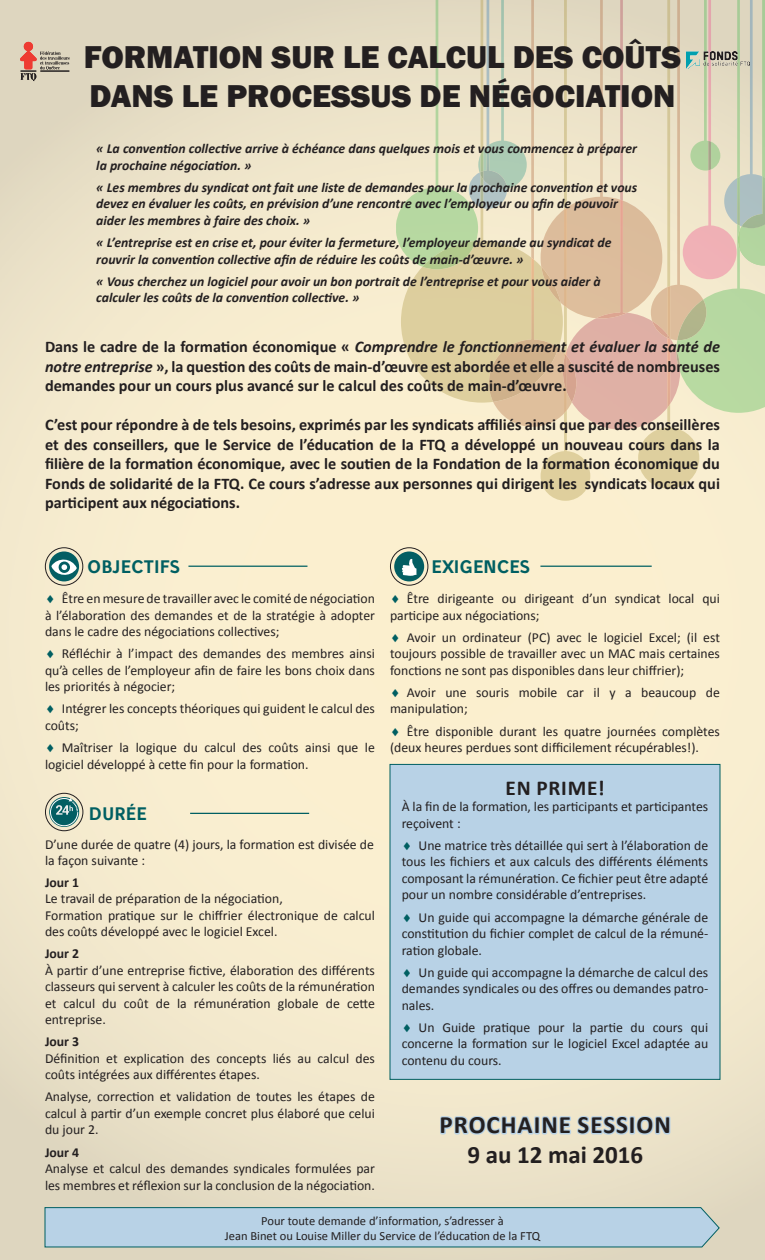
<style>
.page{position:relative;width:765px;height:1260px;background:#fff}
.page>*{position:absolute;margin:0;border:0;box-sizing:border-box;transform-origin:0 0}
.t1{font:800 32.5px "Franklin Gothic";color:#231f20}
.t2{font:700 25px "Calibri";letter-spacing:.04em;color:#231f20}
.t3{font:700 25px "Calibri";color:#231f20}
.t4{font:700 21.25px "Calibri";letter-spacing:.04em;color:#231f20}
.t5{font:600 17.5px "Stilu";color:#005f62}
.t6{font:700 16.25px/19.5px "Calibri";color:#231f20;text-align:justify}
.t7{font:13.75px/16.5px "Calibri";color:#231f20}
.t8{font:italic 700 13.75px/16.5px "Calibri";color:#231f20}
.t9{font:700 13.75px "Calibri";color:#231f20}
.t10{font:12.5px "Calibri";color:#231f20}
.s1{font-style:italic}
.s2{color:#005f62}
</style>
<div class="page">
<img style="left:0;top:607px;width:534px;height:653px">
<img style="left:0;top:0;width:536px;height:607px">
<svg style="left:396px;top:0;width:369px;height:501px"></svg>
<hr style="left:540px;top:566px;width:112px;height:1px;background:#005f62">
<div style="left:390px;top:547px;width:38px;height:39px;border:1px solid #231f20;border-radius:50%"></div>
<div style="left:394px;top:551px;width:30px;height:30px;background:#035e63;border-radius:50%"></div>
<svg style="left:402px;top:558px;width:14px;height:18px"></svg>
<hr style="left:188px;top:566px;width:119px;height:1px;background:#005f62">
<div style="left:45px;top:547px;width:38px;height:39px;border:1px solid #231f20;border-radius:50%"></div>
<svg style="left:49px;top:551px;width:30px;height:30px"></svg>
<svg style="left:51px;top:557px;width:26px;height:21px"></svg>
<hr style="left:190px;top:813px;width:119px;height:1px;background:#005f62">
<div style="left:45px;top:793px;width:38px;height:38px;border:1px solid #231f20;border-radius:50%"></div>
<svg style="left:49px;top:797px;width:30px;height:30px"></svg>
<svg style="left:50px;top:798px;width:29px;height:29px"></svg>
<div style="left:390px;top:764px;width:330px;height:315px;background:#b8d2e6"></div>
<div style="left:390px;top:764px;width:330px;height:316px;border:1px solid #005f62"></div>
<svg style="left:438px;top:1103px;width:234px;height:38px"></svg>
<div style="left:24px;top:42px;width:9px;height:9px;background:#ee3b32;border-radius:50%"></div>
<div style="left:24px;top:42px;width:9px;height:9px;border:1px solid #ee3b32;border-radius:50%"></div>
<svg style="left:20px;top:51px;width:49px;height:30px"></svg>
<img style="left:687px;top:51px;width:63px;height:17px">
<svg style="left:44px;top:1207px;width:676px;height:41px"></svg>
<p class="t1" style="left:84px;top:36px;width:599px">FORMATION SUR LE CALCUL DES COÛTS</p>
<p class="t1" style="left:90px;top:75px;width:587px">DANS LE PROCESSUS DE NÉGOCIATION</p>
<p class="t8" style="left:96px;top:141px;width:542px">« La convention collective arrive à échéance dans quelques mois et vous commencez à préparer la prochaine négociation. »</p>
<p class="t8" style="left:96px;top:179px;width:542px">« Les membres du syndicat ont fait une liste de demandes pour la prochaine convention et vous devez en évaluer les coûts, en prévision d’une rencontre avec l’employeur ou afin de pouvoir aider les membres à faire des choix. »</p>
<p class="t8" style="left:96px;top:234px;width:517px">« L’entreprise est en crise et, pour éviter la fermeture, l’employeur demande au syndicat de rouvrir la convention collective afin de réduire les coûts de main-d’œuvre. »</p>
<p class="t8" style="left:96px;top:273px;width:506px">« Vous cherchez un logiciel pour avoir un bon portrait de l’entreprise et pour vous aider à calculer les coûts de la convention collective. »</p>
<p class="t6" style="left:45px;top:337px;width:676px">Dans le cadre de la formation économique « <span class="s1">Comprendre le fonctionnement et évaluer la santé de notre entreprise</span> », la question des coûts de main-d’œuvre est abordée et elle a suscité de nombreuses demandes pour un cours plus avancé sur le calcul des coûts de main-d’œuvre.</p>
<p class="t6" style="left:45px;top:415px;width:677px">C’est pour répondre à de tels besoins, exprimés par les syndicats affiliés ainsi que par des conseillères et des conseillers, que le Service de l’éducation de la FTQ a développé un nouveau cours dans la filière de la formation économique, avec le soutien de la Fondation de la formation économique du Fonds de solidarité de la FTQ. Ce cours s’adresse aux personnes qui dirigent les syndicats locaux qui participent aux négociations.</p>
<p class="t5" style="left:87px;top:555px;width:94px">OBJECTIFS</p>
<p class="t5" style="left:432px;top:555px;width:100px">EXIGENCES</p>
<p class="t7" style="left:45px;top:590px;width:332px;text-align:justify"><span class="s2">♦</span> Être en mesure de travailler avec le comité de négociation à l’élaboration des demandes et de la stratégie à adopter dans le cadre des négociations collectives;</p>
<p class="t7" style="left:45px;top:646px;width:331px;text-align:justify"><span class="s2">♦</span> Réfléchir à l’impact des demandes des membres ainsi qu’à celles de l’employeur afin de faire les bons choix dans les priorités à négocier;</p>
<p class="t7" style="left:45px;top:701px;width:331px"><span class="s2">♦</span> Intégrer les concepts théoriques qui guident le calcul des coûts;</p>
<p class="t7" style="left:45px;top:739px;width:331px"><span class="s2">♦</span> Maîtriser la logique du calcul des coûts ainsi que le logiciel développé à cette fin pour la formation.</p>
<p class="t5" style="left:89px;top:802px;width:60px">DURÉE</p>
<p class="t7" style="left:45px;top:836px;width:331px">D’une durée de quatre (4) jours, la formation est divisée de la façon suivante :</p>
<p class="t9" style="left:45px;top:873px;width:36px">Jour 1</p>
<p class="t7" style="left:45px;top:890px;width:239px">Le travail de préparation de la négociation,</p>
<p class="t7" style="left:45px;top:907px;width:331px">Formation pratique sur le chiffrier électronique de calcul des coûts développé avec le logiciel Excel.</p>
<p class="t9" style="left:45px;top:945px;width:36px">Jour 2</p>
<p class="t7" style="left:45px;top:962px;width:332px;text-align:justify">À partir d’une entreprise fictive, élaboration des différents classeurs qui servent à calculer les coûts de la rémunération et calcul du coût de la rémunération globale de cette entreprise.</p>
<p class="t9" style="left:45px;top:1033px;width:36px">Jour 3</p>
<p class="t7" style="left:45px;top:1050px;width:331px">Définition et explication des concepts liés au calcul des coûts intégrées aux différentes étapes.</p>
<p class="t7" style="left:45px;top:1089px;width:331px;text-align:justify">Analyse, correction et validation de toutes les étapes de calcul à partir d’un exemple concret plus élaboré que celui du jour 2.</p>
<p class="t9" style="left:45px;top:1143px;width:36px">Jour 4</p>
<p class="t7" style="left:45px;top:1160px;width:331px">Analyse et calcul des demandes syndicales formulées par les membres et réflexion sur la conclusion de la négociation.</p>
<p class="t7" style="left:390px;top:590px;width:331px"><span class="s2">♦</span> Être dirigeante ou dirigeant d’un syndicat local qui participe aux négociations;</p>
<p class="t7" style="left:390px;top:629px;width:332px;text-align:justify"><span class="s2">♦</span> Avoir un ordinateur (PC) avec le logiciel Excel; (il est toujours possible de travailler avec un MAC mais certaines fonctions ne sont pas disponibles dans leur chiffrier);</p>
<p class="t7" style="left:390px;top:684px;width:332px"><span class="s2">♦</span> Avoir une souris mobile car il y a beaucoup de manipulation;</p>
<p class="t7" style="left:390px;top:723px;width:331px"><span class="s2">♦</span> Être disponible durant les quatre journées complètes (deux heures perdues sont difficilement récupérables!).</p>
<p class="t4" style="left:506px;top:774px;width:101px">EN PRIME!</p>
<p class="t7" style="left:402px;top:799px;width:308px">À la fin de la formation, les participants et participantes reçoivent :</p>
<p class="t7" style="left:402px;top:837px;width:308px;text-align:justify"><span class="s2">♦</span> Une matrice très détaillée qui sert à l’élaboration de tous les fichiers et aux calculs des différents éléments composant la rémunération. Ce fichier peut être adapté pour un nombre considérable d’entreprises.</p>
<p class="t7" style="left:402px;top:909px;width:308px;text-align:justify"><span class="s2">♦</span> Un guide qui accompagne la démarche générale de constitution du fichier complet de calcul de la rémuné&shy;ration globale.</p>
<p class="t7" style="left:402px;top:964px;width:308px;text-align:justify"><span class="s2">♦</span> Un guide qui accompagne la démarche de calcul des demandes syndicales ou des offres ou demandes patro&shy;nales.</p>
<p class="t7" style="left:402px;top:1019px;width:308px;text-align:justify"><span class="s2">♦</span> Un Guide pratique pour la partie du cours qui concerne la formation sur le logiciel Excel adaptée au contenu du cours.</p>
<p class="t2" style="left:440px;top:1109px;width:233px">PROCHAINE SESSION</p>
<p class="t3" style="left:467px;top:1138px;width:177px">9 au 12 mai 2016</p>
<p class="t10" style="left:261px;top:1213px;width:244px">Pour toute demande d’information, s’adresser à</p>
<p class="t10" style="left:225px;top:1228px;width:317px">Jean Binet ou Louise Miller du Service de l’éducation de la FTQ</p>
</div>
